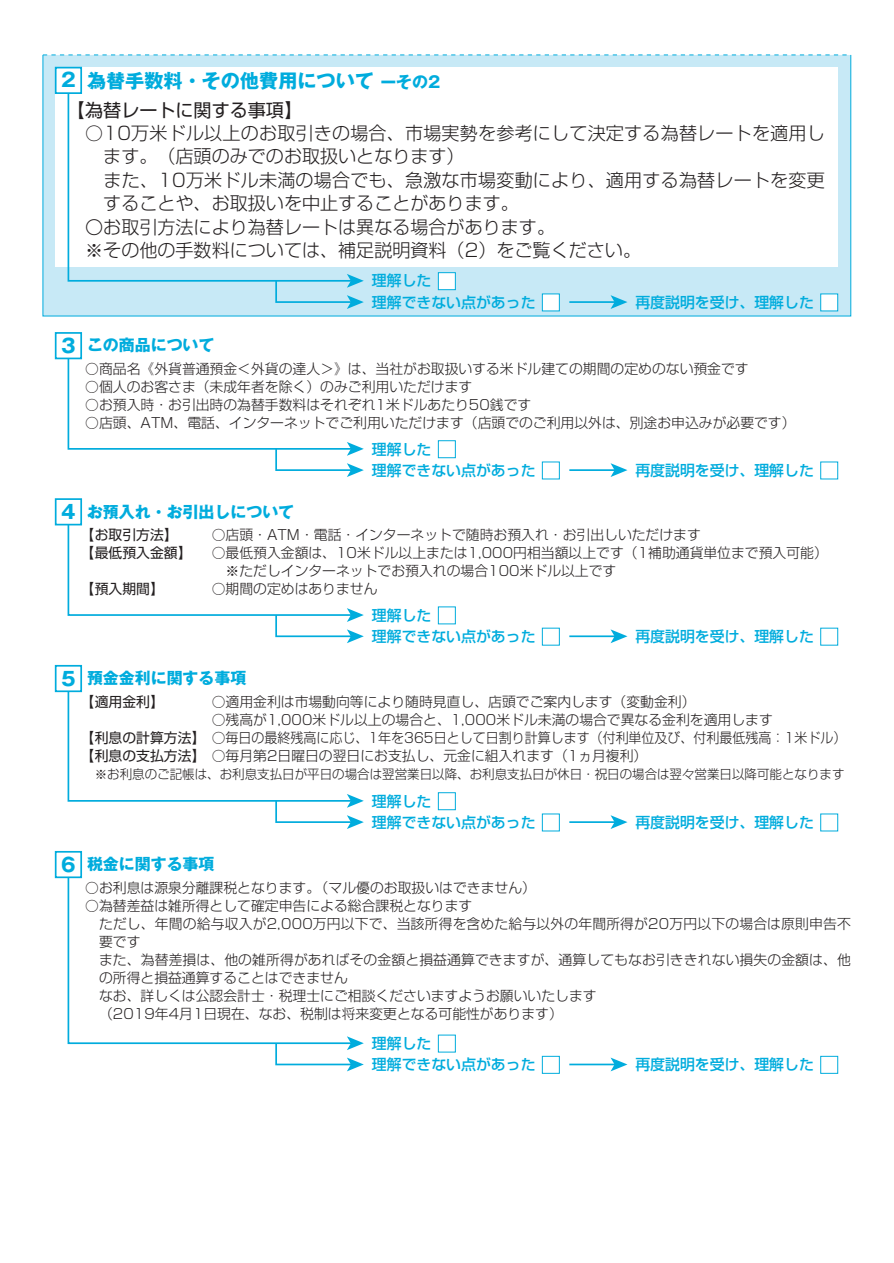
<style>
.page{position:relative;width:894px;height:1263px;background:#fff}
.page>*{position:absolute;margin:0;border:0;box-sizing:border-box;transform-origin:0 0}
.t1{font:700 19.2px "Gothic MB101";color:#00acdd}
.t2{font:300 18px/23.4px "Shin Go";color:#231f20}
.t3{font:18px "Shin Go";color:#231f20}
.t4{font:700 15.9px "Gothic MB101";color:#00acdd}
.t5{font:500 14.85px/21.3px "Shin Go";color:#00acdd}
.t6{font:300 13.8px/18px "Shin Go";color:#231f20}
.t7{font:13.8px "Shin Go";color:#231f20}
.t8{font:300 12.75px "Shin Go";color:#231f20}
.s1{font-size:15.9px}
.s2{font-size:19.2px}
.s3{font-weight:400}
</style>
<div class="page">
<div style="left:43px;top:55px;width:808px;height:261px;background:#c7e9f6"></div>
<svg style="left:43px;top:55px;width:808px;height:1px"></svg>
<div style="left:56px;top:68px;width:782px;height:199px;background:#fff"></div>
<div style="left:438px;top:272px;width:18px;height:18px;background:#fff;border:1px solid #00acdd"></div>
<div style="left:542px;top:294px;width:18px;height:17px;background:#fff;border:1px solid #00acdd"></div>
<div style="left:820px;top:294px;width:18px;height:17px;background:#fff;border:1px solid #00acdd"></div>
<svg style="left:67px;top:89px;width:207px;height:193px"></svg>
<svg style="left:274px;top:274px;width:90px;height:35px"></svg>
<hr style="left:569px;top:301px;width:46px;height:2px;background:#00acdd">
<svg style="left:611px;top:295px;width:16px;height:14px"></svg>
<div style="left:55px;top:67px;width:27px;height:27px;background:#fff;border:2px solid #00acdd"></div>
<div style="left:438px;top:440px;width:18px;height:18px;background:#fff;border:1px solid #00acdd"></div>
<div style="left:542px;top:462px;width:18px;height:17px;background:#fff;border:1px solid #00acdd"></div>
<div style="left:820px;top:462px;width:18px;height:17px;background:#fff;border:1px solid #00acdd"></div>
<svg style="left:67px;top:355px;width:297px;height:122px"></svg>
<hr style="left:569px;top:469px;width:46px;height:2px;background:#00acdd">
<svg style="left:611px;top:463px;width:16px;height:14px"></svg>
<div style="left:55px;top:332px;width:27px;height:27px;background:#fff;border:2px solid #00acdd"></div>
<div style="left:438px;top:606px;width:18px;height:18px;background:#fff;border:1px solid #00acdd"></div>
<div style="left:542px;top:628px;width:18px;height:18px;background:#fff;border:1px solid #00acdd"></div>
<div style="left:820px;top:628px;width:18px;height:18px;background:#fff;border:1px solid #00acdd"></div>
<svg style="left:67px;top:521px;width:297px;height:122px"></svg>
<hr style="left:569px;top:635px;width:46px;height:2px;background:#00acdd">
<svg style="left:611px;top:629px;width:16px;height:14px"></svg>
<div style="left:55px;top:498px;width:27px;height:27px;background:#fff;border:2px solid #00acdd"></div>
<div style="left:438px;top:792px;width:18px;height:18px;background:#fff;border:1px solid #00acdd"></div>
<div style="left:542px;top:814px;width:18px;height:17px;background:#fff;border:1px solid #00acdd"></div>
<div style="left:820px;top:814px;width:18px;height:17px;background:#fff;border:1px solid #00acdd"></div>
<svg style="left:67px;top:688px;width:297px;height:141px"></svg>
<hr style="left:569px;top:821px;width:46px;height:2px;background:#00acdd">
<svg style="left:611px;top:815px;width:16px;height:14px"></svg>
<div style="left:55px;top:665px;width:27px;height:27px;background:#fff;border:2px solid #00acdd"></div>
<div style="left:438px;top:1035px;width:18px;height:18px;background:#fff;border:1px solid #00acdd"></div>
<div style="left:542px;top:1056px;width:18px;height:18px;background:#fff;border:1px solid #00acdd"></div>
<div style="left:820px;top:1056px;width:18px;height:18px;background:#fff;border:1px solid #00acdd"></div>
<svg style="left:67px;top:874px;width:207px;height:171px"></svg>
<svg style="left:274px;top:1036px;width:90px;height:35px"></svg>
<hr style="left:569px;top:1064px;width:46px;height:1px;background:#00acdd">
<svg style="left:611px;top:1058px;width:16px;height:13px"></svg>
<div style="left:55px;top:851px;width:27px;height:27px;background:#fff;border:2px solid #00acdd"></div>
<p class="t1" style="left:61px;top:74px;width:381px">2 為替手数料・その他費用について <span class="s1">ーその2</span></p>
<p class="t3" style="left:67px;top:103px;width:236px">【為替レートに関する事項】</p>
<p class="t2" style="left:85px;top:124px;width:741px">○10万米ドル以上のお取引きの場合、市場実勢を参考にして決定する為替レートを適用し　ます。（店頭のみでのお取扱いとなります）<br>　また、10万米ドル未満の場合でも、急激な市場変動により、適用する為替レートを変更　することや、お取扱いを中止することがあります。<br>〇お取引方法により為替レートは異なる場合があります。<br>※その他の手数料については、補足説明資料（2）をご覧ください。</p>
<p class="t5" style="left:372px;top:272px;width:165px">理解した<br>理解できない点があった</p>
<p class="t5" style="left:635px;top:293px;width:180px">再度説明を受け、理解した</p>
<p class="t4" style="left:61px;top:339px;width:155px"><span class="s2">3</span> この商品について</p>
<p class="t6" style="left:85px;top:361px;width:665px">○商品名《外貨普通預金＜外貨の達人＞》は、当社がお取扱いする米ドル建ての期間の定めのない預金です</p>
<p class="t6" style="left:85px;top:379px;width:389px">○個人のお客さま（未成年者を除く）のみご利用いただけます</p>
<p class="t6" style="left:85px;top:397px;width:448px">○お預入時・お引出時の為替手数料はそれぞれ1米ドルあたり50銭です</p>
<p class="t6" style="left:85px;top:416px;width:712px">○店頭、ATM、電話、インターネットでご利用いただけます（店頭でのご利用以外は、別途お申込みが必要です）</p>
<p class="t5" style="left:372px;top:440px;width:165px">理解した<br>理解できない点があった</p>
<p class="t5" style="left:635px;top:461px;width:180px">再度説明を受け、理解した</p>
<p class="t4" style="left:61px;top:506px;width:235px"><span class="s2">4</span> お預入れ・お引出しについて</p>
<p class="t7" style="left:81px;top:529px;width:98px">【お取引方法】</p>
<p class="t6" style="left:212px;top:528px;width:491px">○店頭・ATM・電話・インターネットで随時お預入れ・お引出しいただけます</p>
<p class="t7" style="left:81px;top:548px;width:112px">【最低預入金額】</p>
<p class="t6" style="left:212px;top:546px;width:618px">○最低預入金額は、10米ドル以上または1,000円相当額以上です（1補助通貨単位まで預入可能）　※ただしインターネットでお預入れの場合100米ドル以上です</p>
<p class="t7" style="left:81px;top:584px;width:84px">【預入期間】</p>
<p class="t6" style="left:212px;top:582px;width:167px">○期間の定めはありません</p>
<p class="t5" style="left:372px;top:606px;width:165px">理解した<br>理解できない点があった</p>
<p class="t5" style="left:635px;top:627px;width:180px">再度説明を受け、理解した</p>
<p class="t4" style="left:61px;top:672px;width:187px"><span class="s2">5</span> 預金金利に関する事項</p>
<p class="t7" style="left:81px;top:696px;width:84px">【適用金利】</p>
<p class="t6" style="left:212px;top:694px;width:485px">○適用金利は市場動向等により随時見直し、店頭でご案内します（変動金利）</p>
<p class="t6" style="left:81px;top:712px;width:767px;text-indent:131px">○残高が1,000米ドル以上の場合と、1,000米ドル未満の場合で異なる金利を適用します<br><span class="s3">【利息の計算方法】</span> ○毎日の最終残高に応じ、1年を365日として日割り計算します（付利単位及び、付利最低残高：1米ドル）<span class="s3">【利息の支払方法】</span> ○毎月第2日曜日の翌日にお支払し、元金に組入れます（1ヵ月複利）</p>
<p class="t8" style="left:95px;top:769px;width:751px">※お利息のご記帳は、お利息支払日が平日の場合は翌営業日以降、お利息支払日が休日・祝日の場合は翌々営業日以降可能となります</p>
<p class="t5" style="left:372px;top:792px;width:165px">理解した<br>理解できない点があった</p>
<p class="t5" style="left:635px;top:813px;width:180px">再度説明を受け、理解した</p>
<p class="t4" style="left:61px;top:858px;width:155px"><span class="s2">6</span> 税金に関する事項</p>
<p class="t6" style="left:85px;top:880px;width:452px">○お利息は源泉分離課税となります。（マル優のお取扱いはできません）</p>
<p class="t6" style="left:85px;top:898px;width:389px">○為替差益は雑所得として確定申告による総合課税となります</p>
<p class="t6" style="left:99px;top:916px;width:753px">ただし、年間の給与収入が2,000万円以下で、当該所得を含めた給与以外の年間所得が20万円以下の場合は原則申告不</p>
<p class="t6" style="left:99px;top:934px;width:43px">要です</p>
<p class="t6" style="left:99px;top:952px;width:753px">また、為替差損は、他の雑所得があればその金額と損益通算できますが、通算してもなお引ききれない損失の金額は、他</p>
<p class="t6" style="left:99px;top:971px;width:250px">の所得と損益通算することはできません</p>
<p class="t6" style="left:99px;top:989px;width:499px">なお、詳しくは公認会計士・税理士にご相談くださいますようお願いいたします</p>
<p class="t6" style="left:85px;top:1007px;width:479px">　（2019年4月1日現在、なお、税制は将来変更となる可能性があります）</p>
<p class="t5" style="left:372px;top:1034px;width:165px">理解した<br>理解できない点があった</p>
<p class="t5" style="left:635px;top:1056px;width:180px">再度説明を受け、理解した</p>
</div>
